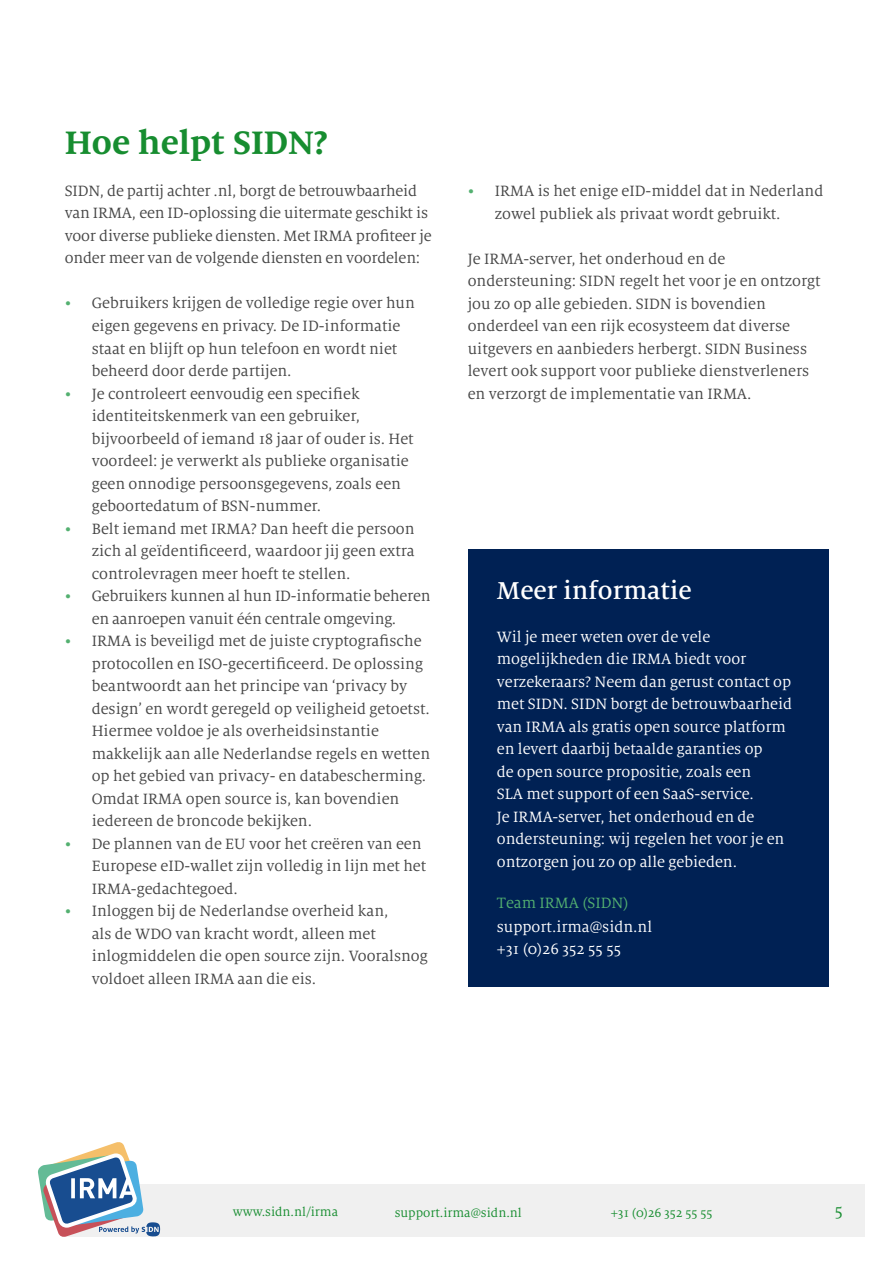
<style>
.page{position:relative;width:893px;height:1263px;background:#fff}
.page>*{position:absolute;margin:0;border:0;box-sizing:border-box;transform-origin:0 0}
.t1{font:700 36px "Milo Serif OT";color:#178d30}
.t2{font:500 27px "Milo Serif OT";color:#fff}
.t3{font:18px "Milo Serif OT";color:#178d30}
.t4{font:16.5px/22.5px "Milo Serif OT";color:#464646}
.t5{font:16.5px/22.5px "Milo Serif OT";color:#fff}
.t6{font:16.5px "Milo Serif OT";color:#53b070}
.t7{font:13.5px "Milo Serif OT";color:#178d30}
.s1{color:#53b070}
</style>
<div class="page">
<div style="left:63px;top:1184px;width:801px;height:53px;background:#f0f0f0"></div>
<div style="left:468px;top:549px;width:360px;height:437px;background:#002154"></div>
<svg style="left:38px;top:1142px;width:122px;height:95px"></svg>
<h1 class="t1" style="left:65px;top:123px;width:265px">Hoe helpt SIDN?</h1>
<p class="t4" style="left:65px;top:180px;width:368px">SIDN, de partij achter .nl, borgt de betrouwbaarheid van IRMA, een ID-oplossing die uitermate geschikt is voor diverse publieke diensten. Met IRMA profiteer je onder meer van de volgende diensten en voordelen:</p>
<p class="t4" style="left:92px;top:292px;width:325px;text-indent:-27px"><span class="s1">•</span> Gebruikers krijgen de volledige regie over hun eigen gegevens en privacy. De ID-informatie staat en blijft op hun telefoon en wordt niet beheerd door derde partijen.</p>
<p class="t4" style="left:92px;top:382px;width:323px;text-indent:-27px"><span class="s1">•</span> Je controleert eenvoudig een specifiek identiteitskenmerk van een gebruiker, bijvoorbeeld of iemand 18 jaar of ouder is. Het voordeel: je verwerkt als publieke organisatie geen onnodige persoonsgegevens, zoals een geboortedatum of BSN-nummer.</p>
<p class="t4" style="left:92px;top:517px;width:324px;text-align:justify;text-indent:-27px"><span class="s1">•</span> Belt iemand met IRMA? Dan heeft die persoon zich al geïdentificeerd, waardoor jij geen extra controlevragen meer hoeft te stellen.</p>
<p class="t4" style="left:65px;top:585px;width:367px;text-align:center"><span class="s1">•</span> Gebruikers kunnen al hun ID-informatie beheren en aanroepen vanuit één centrale omgeving.</p>
<p class="t4" style="left:92px;top:630px;width:340px;text-indent:-27px"><span class="s1">•</span> IRMA is beveiligd met de juiste cryptografische protocollen en ISO-gecertificeerd. De oplossing beantwoordt aan het principe van ‘privacy by design’ en wordt geregeld op veiligheid getoetst.<br>Hiermee voldoe je als overheidsinstantie makkelijk aan alle Nederlandse regels en wetten op het gebied van privacy- en databescherming.<br>Omdat IRMA open source is, kan bovendien iedereen de broncode bekijken.</p>
<p class="t4" style="left:92px;top:833px;width:336px;text-indent:-27px"><span class="s1">•</span> De plannen van de EU voor het creëren van een<br>Europese eID-wallet zijn volledig in lijn met het<br>IRMA-gedachtegoed.</p>
<p class="t4" style="left:92px;top:900px;width:338px;text-indent:-27px"><span class="s1">•</span> Inloggen bij de Nederlandse overheid kan,<br>als de WDO van kracht wordt, alleen met inlogmiddelen die open source zijn. Vooralsnog voldoet alleen IRMA aan die eis.</p>
<p class="t4" style="left:495px;top:180px;width:330px;text-indent:-27px"><span class="s1">•</span> IRMA is het enige eID-middel dat in Nederland zowel publiek als privaat wordt gebruikt.</p>
<p class="t4" style="left:468px;top:248px;width:354px">Je IRMA-server, het onderhoud en de ondersteuning: SIDN regelt het voor je en ontzorgt jou zo op alle gebieden. SIDN is bovendien onderdeel van een rijk ecosysteem dat diverse uitgevers en aanbieders herbergt. SIDN Business levert ook support voor publieke dienstverleners en verzorgt de implementatie van IRMA.</p>
<h2 class="t2" style="left:497px;top:577px;width:196px">Meer informatie</h2>
<p class="t5" style="left:497px;top:626px;width:297px">Wil je meer weten over de vele mogelijkheden die IRMA biedt voor verzekeraars? Neem dan gerust contact op met SIDN. SIDN borgt de betrouwbaarheid van IRMA als gratis open source platform en levert daarbij betaalde garanties op<br>de open source propositie, zoals een<br>SLA met support of een SaaS-service.<br>Je IRMA-server, het onderhoud en de ondersteuning: wij regelen het voor je en ontzorgen jou zo op alle gebieden.</p>
<p class="t6" style="left:497px;top:895px;width:133px">Team IRMA (SIDN)</p>
<p class="t5" style="left:497px;top:915px;width:157px">support.irma@sidn.nl +31 (0)26 352 55 55</p>
<p class="t7" style="left:233px;top:1205px;width:107px">www.sidn.nl/irma</p>
<p class="t7" style="left:611px;top:1205px;width:103px">+31 (0)26 352 55 55</p>
<p class="t3" style="left:835px;top:1201px;width:10px">5</p>
</div>
